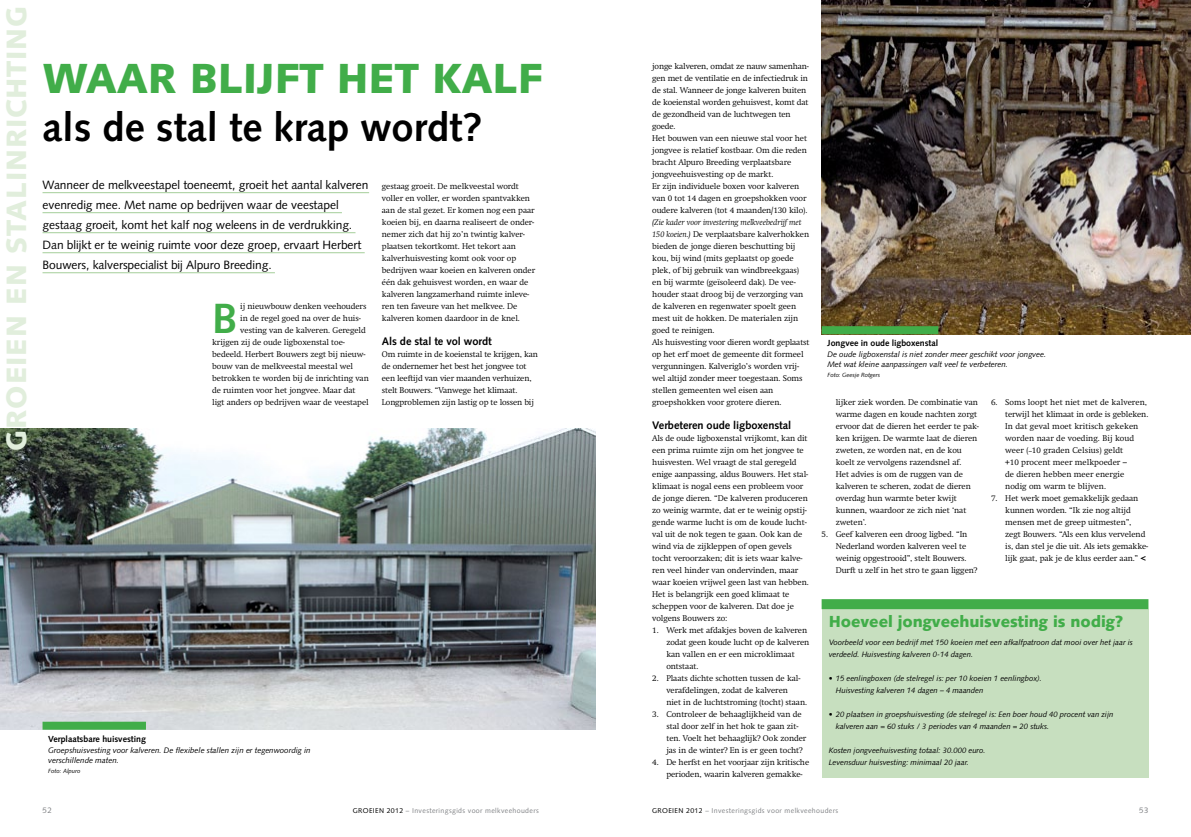
<style>
.page{position:relative;width:1191px;height:837px;background:#fff}
.page>*{position:absolute;margin:0;border:0;box-sizing:border-box;transform-origin:0 0}
.t1{font:700 42.2px "Syntax LT Std";color:#41ad49}
.t2{font:900 42px "Syntax LT Std";letter-spacing:-.005em;color:#41ad49}
.t3{font:700 40px "Syntax LT Std";color:#000}
.t4{font:900 28px "Syntax LT Std";letter-spacing:.03em;color:#e1eedc}
.t5{font:900 16px "Syntax LT Std";letter-spacing:-.005em;color:#41ad49}
.t6{font:12px/20px "Syntax LT Std";letter-spacing:-.005em;color:#000}
.t7{font:700 11px "Syntax LT Std";letter-spacing:-.005em;color:#000}
.t8{font:700 8.8px "Syntax LT Std";letter-spacing:-.005em;color:#000}
.t9{font:300 8.2px/12px "Swift";letter-spacing:-.005em;color:#000}
.t10{font:italic 8px/10px "Syntax LT Std";letter-spacing:-.005em;color:#000}
.t11{font:8px "Syntax LT Std";color:#808285}
.t12{font:italic 7.8px/12px "Syntax LT Std";letter-spacing:-.005em;color:#000}
.t13{font:7px "Syntax LT Std";letter-spacing:.05em;color:#808285}
.t14{font:italic 6px "Syntax LT Std";letter-spacing:-.005em;color:#000}
.s1{font-style:italic}
.s2{font-size:6.2px}
.s3{font-weight:700;font-stretch:condensed}
.s4{color:#000}
</style>
<div class="page">
<img style="left:0;top:429px;width:595px;height:300px">
<img style="left:821px;top:0;width:370px;height:334px">
<hr style="left:43px;top:192px;width:326px;height:1px;background:#a4ce9a">
<hr style="left:43px;top:212px;width:299px;height:1px;background:#a4ce9a">
<hr style="left:43px;top:232px;width:312px;height:1px;background:#a4ce9a">
<hr style="left:43px;top:252px;width:322px;height:1px;background:#a4ce9a">
<hr style="left:43px;top:272px;width:232px;height:1px;background:#a4ce9a">
<div style="left:821px;top:609px;width:327px;height:168px;background:#c7dfbf"></div>
<div style="left:821px;top:599px;width:327px;height:10px;background:#41ad49"></div>
<div style="left:43px;top:721px;width:103px;height:8px;background:#41ad49"></div>
<div style="left:821px;top:326px;width:117px;height:8px;background:#41ad49"></div>
<h3 class="t4" style="left:0;top:450px;width:442px;rotate:-90deg">GROEIEN EN stalinrichting</h3>
<h2 class="t2" style="left:43px;top:53px;width:502px">Waar blijft het kalf</h2>
<h3 class="t3" style="left:43px;top:104px;width:441px">als de stal te krap wordt?</h3>
<p class="t6" style="left:43px;top:174px;width:327px">Wanneer de melkveestapel toeneemt, groeit het aantal kalveren evenredig mee. Met name op bedrijven waar de veestapel gestaag groeit, komt het kalf nog weleens in de verdrukking.<br>Dan blijkt er te weinig ruimte voor deze groep, ervaart Herbert Bouwers, kalverspecialist bij Alpuro Breeding.</p>
<h1 class="t1" style="left:212px;top:294px;width:27px">B</h1>
<p class="t9" style="left:240px;top:300px;width:128px">ij nieuwbouw denken veehouders</p>
<p class="t9" style="left:382px;top:180px;width:155px">gestaag groeit. De melkveestal wordt voller en voller, er worden spantvakken aan de stal gezet. Er komen nog een paar koeien bij, en daarna realiseert de onder&shy;nemer zich dat hij zo’n twintig kalver&shy;plaatsen tekortkomt. Het tekort aan kalverhuisvesting komt ook voor op bedrijven waar koeien en kalveren onder één dak gehuisvest worden, en waar de kalveren langzamerhand ruimte inleve&shy;ren ten faveure van het melkvee. De kalveren komen daardoor in de knel.</p>
<h3 class="t7" style="left:382px;top:334px;width:111px">Als de stal te vol wordt</h3>
<p class="t9" style="left:382px;top:348px;width:157px">Om ruimte in de koeienstal te krijgen, kan de ondernemer het best het jongvee tot een leeftijd van vier maanden verhuizen, stelt Bouwers. “Vanwege het klimaat.<br>Longproblemen zijn lastig op te lossen bij</p>
<p class="t9" style="left:240px;top:312px;width:122px">in de regel goed na over de huis-</p>
<p class="t9" style="left:240px;top:324px;width:127px">vesting van de kalveren. Geregeld</p>
<p class="t9" style="left:212px;top:336px;width:134px">krijgen zij de oude ligboxenstal toe-</p>
<p class="t9" style="left:212px;top:348px;width:155px">bedeeld. Herbert Bouwers zegt bij nieuw-</p>
<p class="t9" style="left:212px;top:360px;width:142px">bouw van de melkveestal meestal wel</p>
<p class="t9" style="left:212px;top:372px;width:158px">betrokken te worden bij de inrichting van</p>
<p class="t9" style="left:212px;top:384px;width:145px">de ruimten voor het jongvee. Maar dat</p>
<p class="t9" style="left:212px;top:396px;width:158px">ligt anders op bedrijven waar de veestapel</p>
<p class="t8" style="left:48px;top:733px;width:99px">Verplaatsbare huisvesting</p>
<p class="t10" style="left:48px;top:745px;width:264px">Groepshuisvesting voor kalveren. De flexibele stallen zijn er tegenwoordig in verschillende maten.</p>
<p class="t14" style="left:48px;top:767px;width:34px">Foto: Alpuro</p>
<p class="t9" style="left:652px;top:60px;width:158px">jonge kalveren, omdat ze nauw samenhan&shy;gen met de ventilatie en de infectiedruk in de stal. Wanneer de jonge kalveren buiten de koeienstal worden gehuisvest, komt dat de gezondheid van de luchtwegen ten goede.<br>Het bouwen van een nieuwe stal voor het jongvee is relatief kostbaar. Om die reden bracht Alpuro Breeding verplaatsbare jongveehuisvesting op de markt.<br>Er zijn individuele boxen voor kalveren van 0 tot 14 dagen en groepshokken voor oudere kalveren (tot 4 maanden/130 kilo).</p>
<p class="t9" style="left:652px;top:216px;width:159px"><span class="s1">(Zie kader voor investering melkveebedrijf met 150 koeien.)</span> De verplaatsbare kalverhokken bieden de jonge dieren beschutting bij kou, bij wind (mits geplaatst op goede plek, of bij gebruik van windbreekgaas) en bij warmte (geïsoleerd dak). De vee&shy;houder staat droog bij de verzorging van de kalveren en regenwater spoelt geen mest uit de hokken. De materialen zijn goed te reinigen.<br>Als huisvesting voor dieren wordt geplaatst op het erf moet de gemeente dit formeel vergunningen. Kalveriglo’s worden vrij&shy;wel altijd zonder meer toegestaan. Soms stellen gemeenten wel eisen aan groepshokken voor grotere dieren.</p>
<h3 class="t7" style="left:652px;top:418px;width:141px">Verbeteren oude ligboxenstal</h3>
<p class="t9" style="left:652px;top:432px;width:158px">Als de oude ligboxenstal vrijkomt, kan dit een prima ruimte zijn om het jongvee te huisvesten. Wel vraagt de stal geregeld enige aanpassing, aldus Bouwers. Het stal&shy;klimaat is nogal eens een probleem voor de jonge dieren. “De kalveren produceren zo weinig warmte, dat er te weinig opstij&shy;gende warme lucht is om de koude lucht&shy;val uit de nok tegen te gaan. Ook kan de wind via de zijkleppen of open gevels tocht veroorzaken; dit is iets waar kalve&shy;ren veel hinder van ondervinden, maar waar koeien vrijwel geen last van hebben.<br>Het is belangrijk een goed klimaat te scheppen voor de kalveren. Dat doe je volgens Bouwers zo:</p>
<p class="t9" style="left:666px;top:624px;width:144px;text-indent:-14px">1. Werk met afdakjes boven de kalveren zodat geen koude lucht op de kalveren kan vallen en er een microklimaat ontstaat.</p>
<p class="t9" style="left:666px;top:672px;width:142px;text-indent:-14px">2. Plaats dichte schotten tussen de kal&shy;verafdelingen, zodat de kalveren<br>niet in de luchtstroming (tocht) staan.</p>
<p class="t9" style="left:666px;top:708px;width:141px;text-indent:-14px">3. Controleer de behaaglijkheid van de stal door zelf in het hok te gaan zit&shy;ten. Voelt het behaaglijk? Ook zonder jas in de winter? En is er geen tocht?</p>
<p class="t9" style="left:666px;top:756px;width:144px;text-indent:-14px">4. De herfst en het voorjaar zijn kritische perioden, waarin kalveren gemakke-</p>
<p class="t8" style="left:827px;top:338px;width:112px">Jongvee in oude ligboxenstal</p>
<p class="t10" style="left:827px;top:349px;width:220px">De oude ligboxenstal is niet zonder meer geschikt voor jongvee.<br>Met wat kleine aanpassingen valt veel te verbeteren.</p>
<p class="t14" style="left:827px;top:371px;width:54px">Foto: Geesje Rotgers</p>
<p class="t9" style="left:835px;top:396px;width:145px">lijker ziek worden. De combinatie van warme dagen en koude nachten zorgt ervoor dat de dieren het eerder te pak&shy;ken krijgen. De warmte laat de dieren zweten, ze worden nat, en de kou koelt ze vervolgens razendsnel af.<br>Het advies is om de ruggen van de kalveren te scheren, zodat de dieren overdag hun warmte beter kwijt kunnen, waardoor ze zich niet ‘nat zweten’.</p>
<p class="t9" style="left:835px;top:528px;width:143px;text-indent:-14px">5. Geef kalveren een droog ligbed. “In Nederland worden kalveren veel te weinig opgestrooid”, stelt Bouwers.<br>Durft u zelf in het stro te gaan liggen?</p>
<p class="t9" style="left:1005px;top:396px;width:145px;text-indent:-14px">6. Soms loopt het niet met de kalveren, terwijl het klimaat in orde is gebleken.<br>In dat geval moet kritisch gekeken worden naar de voeding. Bij koud weer (<span class="s2">–</span>10 graden Celsius) geldt<br>+10 procent meer melkpoeder –<br>de dieren hebben meer energie<br>nodig om warm te blijven.</p>
<p class="t9" style="left:1005px;top:492px;width:145px;text-indent:-14px">7. Het werk moet gemakkelijk gedaan kunnen worden. “Ik zie nog altijd mensen met de greep uitmesten”, zegt Bouwers. “Als een klus vervelend is, dan stel je die uit. Als iets gemakke&shy;lijk gaat, pak je de klus eerder aan.” <span class="s3">&lt;</span></p>
<h3 class="t5" style="left:828px;top:611px;width:296px">Hoeveel jongveehuisvesting is nodig?</h3>
<p class="t12" style="left:828px;top:636px;width:306px">Voorbeeld voor een bedrijf met 150 koeien met een afkalfpatroon dat mooi over het jaar is verdeeld. Huisvesting kalveren 0-14 dagen.</p>
<p class="t12" style="left:835px;top:672px;width:208px;text-indent:-7px">• 15 eenlingboxen (de stelregel is: per 10 koeien 1 eenlingbox).<br>Huisvesting kalveren 14 dagen – 4 maanden</p>
<p class="t12" style="left:835px;top:708px;width:279px;text-indent:-7px">• 20 plaatsen in groepshuisvesting (de stelregel is: Een boer houd 40 procent van zijn kalveren aan = 60 stuks / 3 periodes van 4 maanden = 20 stuks.</p>
<p class="t12" style="left:828px;top:744px;width:158px">Kosten jongveehuisvesting totaal: 30.000 euro.<br>Levensduur huisvesting: minimaal 20 jaar.</p>
<p class="t11" style="left:43px;top:805px;width:11px">52</p>
<p class="t13" style="left:353px;top:806px;width:187px"><span class="s4">Groeien 2012</span> – I nvesteringsgids voor melkveehouders</p>
<p class="t13" style="left:652px;top:806px;width:187px"><span class="s4">Groeien 2012</span> – I nvesteringsgids voor melkveehouders</p>
<p class="t11" style="left:1139px;top:805px;width:11px">53</p>
</div>
